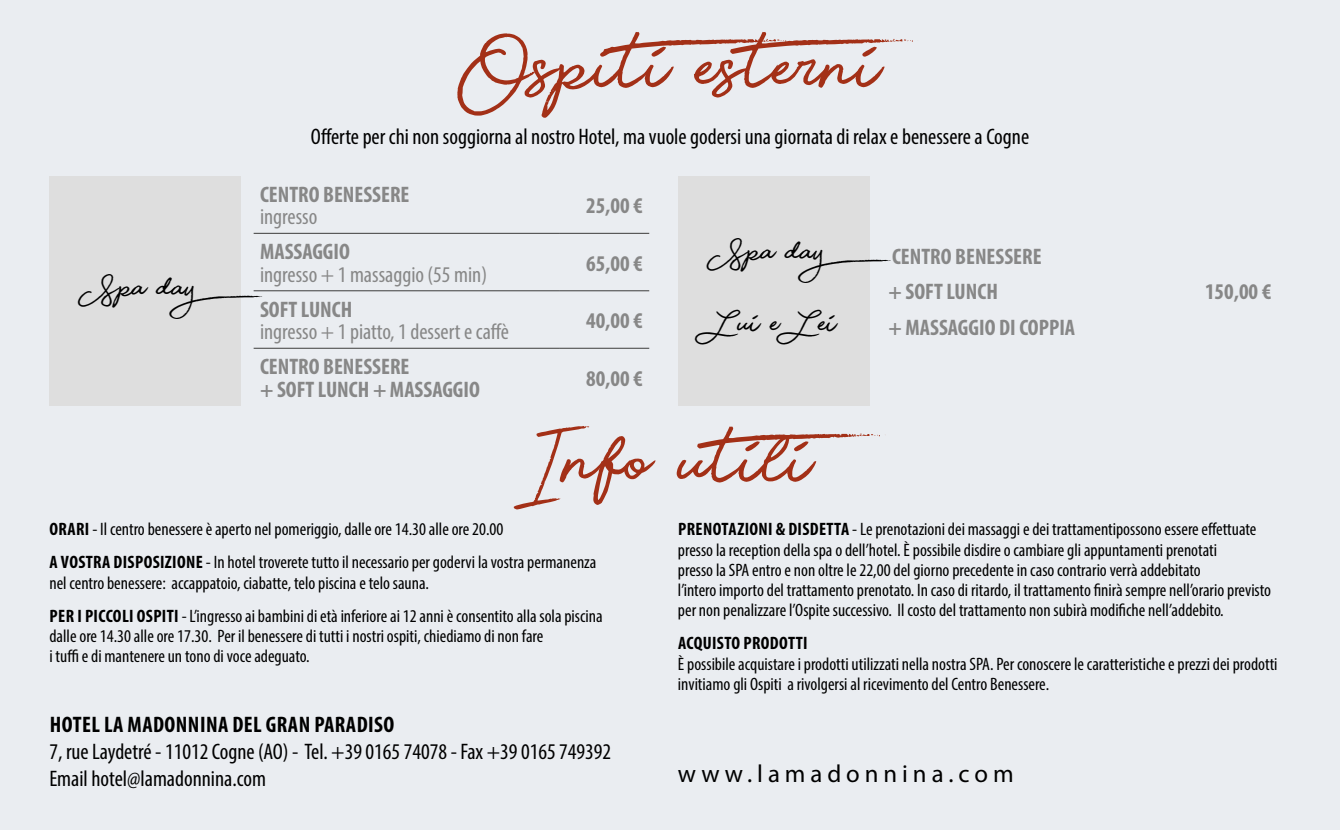
<style>
.page{position:relative;width:1340px;height:830px;background:#fff}
.page>*{position:absolute;margin:0;border:0;box-sizing:border-box;transform-origin:0 0}
.t1{font:112.5px "Beauty";color:#a33017}
.t2{font:45px/72px "Beauty";color:#000}
.t3{font:24.75px "Myriad Pro";letter-spacing:.2em;color:#000}
.t4{font:condensed 22.5px/27px "Myriad Pro";color:#000}
.t5{font:700 condensed 22.5px/35.3px "Myriad Pro";color:#878787}
.t6{font:condensed 22.5px "Myriad Pro";color:#878787}
.t7{font:700 condensed 22.5px "Myriad Pro";letter-spacing:.02em;color:#000}
.t8{font:condensed 18px/20.2px "Myriad Pro";color:#000}
.t9{font:700 condensed 18px "Myriad Pro";letter-spacing:.02em;color:#000}
.s1{font-weight:700}
</style>
<div class="page">
<div style="left:0;top:0;width:1339px;height:829px;background:#eaedf1"></div>
<div style="left:49px;top:176px;width:192px;height:229px;background:#dedede"></div>
<hr style="left:254px;top:233px;width:306px;height:1px;background:#3c3c3b">
<hr style="left:254px;top:290px;width:306px;height:1px;background:#3c3c3b">
<hr style="left:254px;top:348px;width:306px;height:1px;background:#3c3c3b">
<hr style="left:560px;top:233px;width:89px;height:1px;background:#3c3c3b">
<hr style="left:560px;top:290px;width:89px;height:1px;background:#3c3c3b">
<hr style="left:560px;top:348px;width:89px;height:1px;background:#3c3c3b">
<div style="left:678px;top:176px;width:191px;height:229px;background:#dedede"></div>
<h1 class="t1" style="left:458px;top:23px;width:479px">Ospiti esterni</h1>
<p class="t4" style="left:311px;top:123px;width:720px">Offerte per chi non soggiorna al nostro Hotel, ma vuole godersi una giornata di relax e benessere a Cogne</p>
<p class="t5" style="left:260px;top:176px;width:151px">CENTRO BENESSERE</p>
<p class="t6" style="left:260px;top:203px;width:59px">ingresso</p>
<p class="t5" style="left:260px;top:233px;width:91px">MASSAGGIO</p>
<p class="t6" style="left:260px;top:260px;width:228px">ingresso + 1 massaggio (55 min)</p>
<h2 class="t2" style="left:92px;top:258px;width:189px">Spa day</h2>
<p class="t5" style="left:260px;top:291px;width:94px">SOFT LUNCH</p>
<p class="t6" style="left:260px;top:318px;width:251px">ingresso + 1 piatto, 1 dessert e caffè</p>
<p class="t5" style="left:586px;top:187px;width:58px">25,00 €</p>
<p class="t5" style="left:586px;top:245px;width:58px">65,00 €</p>
<p class="t5" style="left:586px;top:302px;width:58px">40,00 €</p>
<p class="t5" style="left:260px;top:355px;width:221px;line-height:22.5px">CENTRO BENESSERE<br>+ SOFT LUNCH + MASSAGGIO</p>
<p class="t5" style="left:586px;top:360px;width:58px">80,00 €</p>
<h2 class="t2" style="left:710px;top:222px;width:199px">Spa day<br>Lui e Lei</h2>
<p class="t5" style="left:888px;top:238px;width:188px">CENTRO BENESSERE<br>+ SOFT LUNCH<br>+ MASSAGGIO DI COPPIA</p>
<h1 class="t1" style="left:526px;top:417px;width:378px">Info utili</h1>
<p class="t5" style="left:1204px;top:273px;width:68px">150,00 €</p>
<p class="t8" style="left:50px;top:512px;width:548px;line-height:33.1px"><span class="s1">ORARI</span> - Il centro benessere è aperto nel pomeriggio, dalle ore 14.30 alle ore 20.00<br><span class="s1">A VOSTRA DISPOSIZIONE</span> - In hotel troverete tutto il necessario per godervi la vostra permanenza</p>
<p class="t8" style="left:49px;top:565px;width:555px;line-height:33.1px">nel centro benessere: accappatoio, ciabatte, telo piscina e telo sauna.<br><span class="s1">PER I PICCOLI OSPITI</span> - L’ingresso ai bambini di età inferiore ai 12 anni è consentito alla sola piscina</p>
<p class="t8" style="left:49px;top:625px;width:495px">dalle ore 14.30 alle ore 17.30. Per il benessere di tutti i nostri ospiti, chiediamo di non fare i tuffi e di mantenere un tono di voce adeguato.</p>
<p class="t7" style="left:50px;top:710px;width:346px">HOTEL LA MADONNINA DEL GRAN PARADISO</p>
<p class="t4" style="left:49px;top:737px;width:563px">7, rue Laydetré - 11012 Cogne (AO) - Tel. +39 0165 74078 - Fax +39 0165 749392<br>Email hotel@lamadonnina.com</p>
<p class="t8" style="left:678px;top:518px;width:594px"><span class="s1">PRENOTAZIONI &amp; DISDETTA</span> - Le prenotazioni dei massaggi e dei trattamentipossono essere effettuate presso la reception della spa o dell’hotel. È possibile disdire o cambiare gli appuntamenti prenotati<br>presso la SPA entro e non oltre le 22,00 del giorno precedente in caso contrario verrà addebitato<br>l’intero importo del trattamento prenotato. In caso di ritardo, il trattamento finirà sempre nell’orario previsto per non penalizzare l’Ospite successivo. Il costo del trattamento non subirà modifiche nell’addebito.</p>
<p class="t9" style="left:678px;top:632px;width:131px">ACQUISTO PRODOTTI</p>
<p class="t8" style="left:678px;top:653px;width:601px">È possibile acquistare i prodotti utilizzati nella nostra SPA. Per conoscere le caratteristiche e prezzi dei prodotti invitiamo gli Ospiti a rivolgersi al ricevimento del Centro Benessere.</p>
<h3 class="t3" style="left:678px;top:758px;width:337px">www.lamadonnina.com</h3>
</div>
